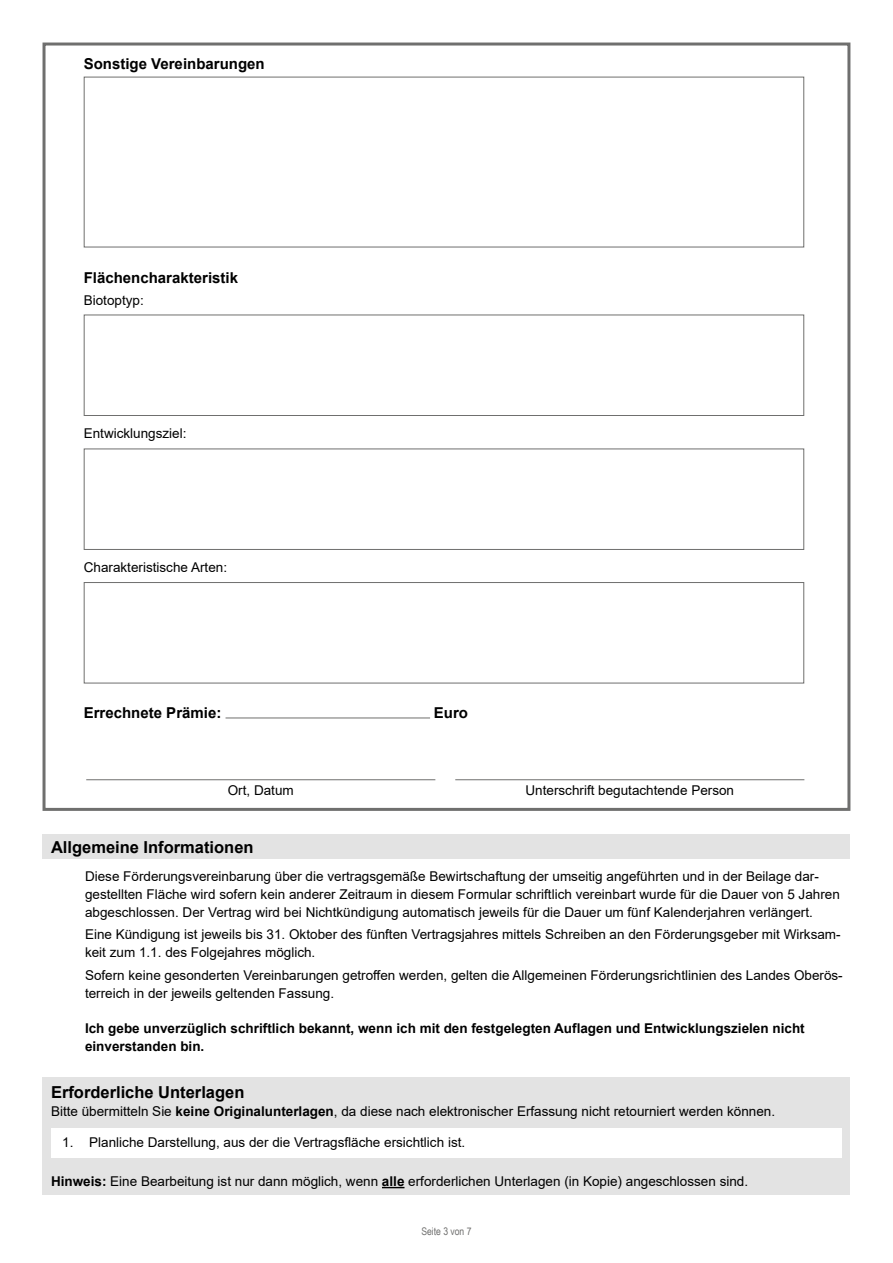
<style>
.page{position:relative;width:893px;height:1263px;background:#fff}
.page>*{position:absolute;margin:0;border:0;box-sizing:border-box;transform-origin:0 0}
.Formularabschnitt_H2{font:700 16.5px "Arial";color:#000}
.Formular_Abschluss_H3_Ergänzungen{font:700 15px "Arial";color:#000}
.Formular_Abschluss_P_Text_-_OHNE_Grundli{font:13.5px/18px "Arial";color:#000}
.Formular_Abschluss_P_Text_-_OHNE_Grundli-2{font:700 13.5px/18px "Arial";color:#000}
.Formularabschnitt_Bestätigung_Externer_P{font:13.5px "Arial";color:#000}
.Formularabschnitt_P_Datum_Unterschrift{font:13.5px "Arial";color:#000}
.t1{font:10.5px "Arial Narrow";color:#6f6f6e}
.s1{font-weight:700}
</style>
<div class="page">
<div style="left:43px;top:43px;width:807px;height:768px;border:3px solid #6f6f6e"></div>
<div style="left:43px;top:835px;width:807px;height:24px;background:#e3e3e3"></div>
<div style="left:43px;top:1077px;width:807px;height:118px;background:#e3e3e3"></div>
<div style="left:51px;top:1128px;width:791px;height:30px;background:#fff"></div>
<svg style="left:382px;top:1187px;width:22px;height:1px"></svg>
<div style="left:84px;top:315px;width:720px;height:101px;border:1px solid #6f6f6e"></div>
<div style="left:84px;top:449px;width:720px;height:101px;border:1px solid #6f6f6e"></div>
<div style="left:84px;top:582px;width:720px;height:101px;border:1px solid #6f6f6e"></div>
<hr style="left:226px;top:718px;width:204px;height:1px;background:#6f6f6e">
<hr style="left:86px;top:779px;width:349px;height:1px;background:#6f6f6e">
<hr style="left:455px;top:779px;width:349px;height:1px;background:#6f6f6e">
<h3 class="Formular_Abschluss_H3_Ergänzungen" style="left:84px;top:53px;width:182px">Sonstige Vereinbarungen</h3>
<h3 class="Formular_Abschluss_H3_Ergänzungen" style="left:84px;top:267px;width:156px">Flächencharakteristik</h3>
<p class="Formularabschnitt_Bestätigung_Externer_P" style="left:84px;top:291px;width:62px">Biotoptyp:</p>
<p class="Formularabschnitt_Bestätigung_Externer_P" style="left:84px;top:424px;width:104px">Entwicklungsziel:</p>
<p class="Formularabschnitt_Bestätigung_Externer_P" style="left:84px;top:558px;width:145px">Charakteristische Arten:</p>
<h3 class="Formular_Abschluss_H3_Ergänzungen" style="left:84px;top:702px;width:139px">Errechnete Prämie:</h3>
<h3 class="Formular_Abschluss_H3_Ergänzungen" style="left:434px;top:702px;width:36px">Euro</h3>
<p class="Formularabschnitt_P_Datum_Unterschrift" style="left:228px;top:781px;width:68px">Ort, Datum</p>
<p class="Formularabschnitt_P_Datum_Unterschrift" style="left:525px;top:781px;width:210px">Unterschrift begutachtende Person</p>
<h2 class="Formularabschnitt_H2" style="left:51px;top:835px;width:204px">Allgemeine Informationen</h2>
<p class="Formular_Abschluss_P_Text_-_OHNE_Grundli" style="left:85px;top:867px;width:756px">Diese Förderungsvereinbarung über die vertragsgemäße Bewirtschaftung der umseitig angeführten und in der Beilage dar&shy;gestellten Fläche wird sofern kein anderer Zeitraum in diesem Formular schriftlich vereinbart wurde für die Dauer von 5 Jahren abgeschlossen. Der Vertrag wird bei Nichtkündigung automatisch jeweils für die Dauer um fünf Kalenderjahren verlängert.</p>
<p class="Formular_Abschluss_P_Text_-_OHNE_Grundli" style="left:85px;top:926px;width:757px">Eine Kündigung ist jeweils bis 31. Oktober des fünften Vertragsjahres mittels Schreiben an den Förderungsgeber mit Wirksam&shy;keit zum 1.1. des Folgejahres möglich.</p>
<p class="Formular_Abschluss_P_Text_-_OHNE_Grundli" style="left:85px;top:966px;width:759px">Sofern keine gesonderten Vereinbarungen getroffen werden, gelten die Allgemeinen Förderungsrichtlinien des Landes Oberös&shy;terreich in der jeweils geltenden Fassung.</p>
<p class="Formular_Abschluss_P_Text_-_OHNE_Grundli-2" style="left:85px;top:1019px;width:721px">Ich gebe unverzüglich schriftlich bekannt, wenn ich mit den festgelegten Auflagen und Entwicklungszielen nicht einverstanden bin.</p>
<h2 class="Formularabschnitt_H2" style="left:51px;top:1081px;width:195px">Erforderliche Unterlagen</h2>
<p class="Formular_Abschluss_P_Text_-_OHNE_Grundli" style="left:51px;top:1102px;width:726px">Bitte übermitteln Sie <span class="s1">keine Originalunterlagen</span>, da diese nach elektronischer Erfassung nicht retourniert werden können.</p>
<p class="Formular_Abschluss_P_Text_-_OHNE_Grundli" style="left:62px;top:1133px;width:404px">1. Planliche Darstellung, aus der die Vertragsfläche ersichtlich ist.</p>
<p class="Formular_Abschluss_P_Text_-_OHNE_Grundli" style="left:51px;top:1172px;width:699px"><span class="s1">Hinweis:</span> Eine Bearbeitung ist nur dann möglich, wenn <span class="s1">alle</span> erforderlichen Unterlagen (in Kopie) angeschlossen sind.</p>
<p class="t1" style="left:421px;top:1223px;width:52px">Seite 3 von 7</p>
</div>
